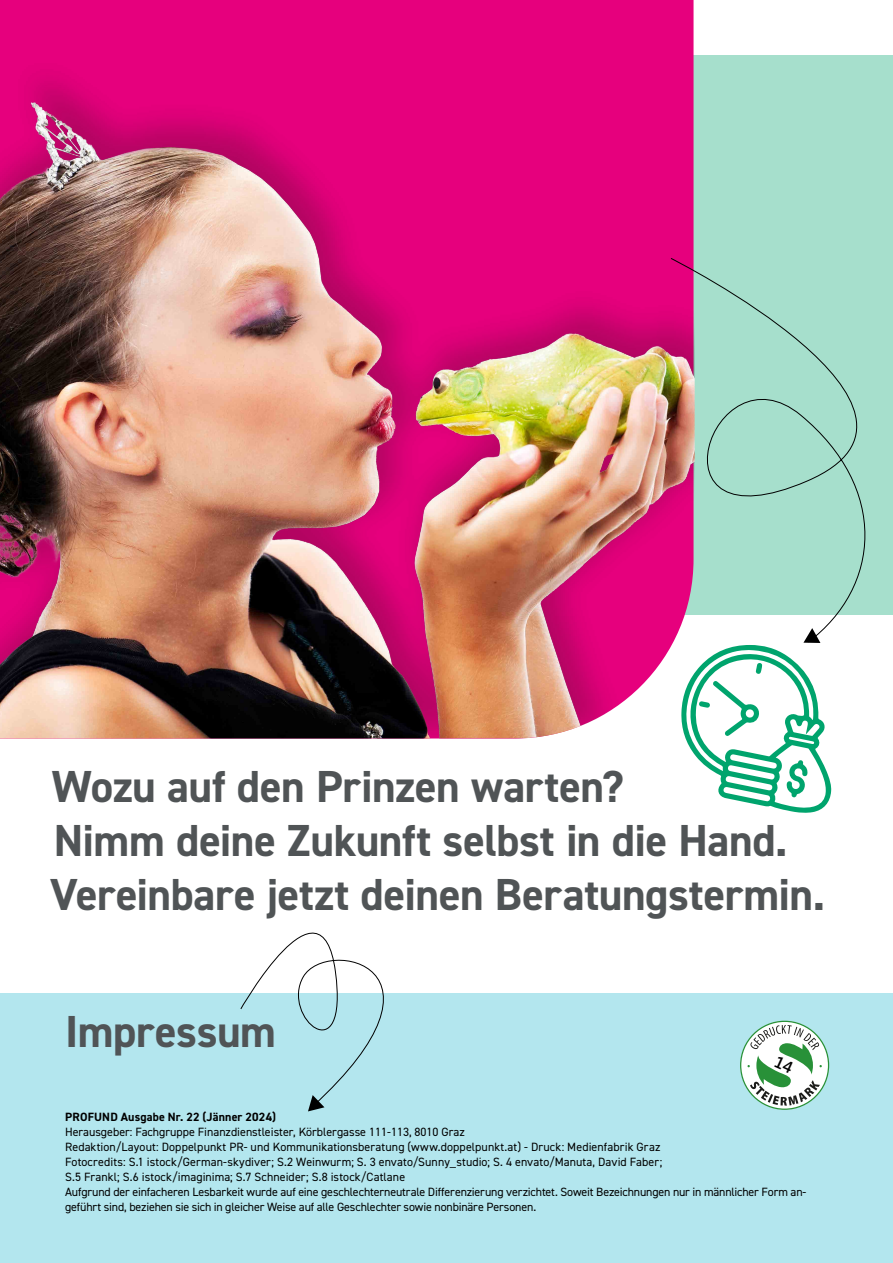
<style>
.page{position:relative;width:893px;height:1263px;background:#fff}
.page>*{position:absolute;margin:0;border:0;box-sizing:border-box;transform-origin:0 0}
.t1{font:700 45px/54px "DIN2014";letter-spacing:-.01em;color:#505456}
.t2{font:12px/15px "DIN2014";color:#000}
.t3{font:700 12px "DIN2014";letter-spacing:.015em;color:#000}
</style>
<div class="page">
<div style="left:0;top:993px;width:893px;height:270px;background:#b3e6ee"></div>
<svg style="left:240px;top:932px;width:144px;height:165px"></svg>
<svg style="left:308px;top:1095px;width:16px;height:16px"></svg>
<div style="left:0;top:55px;width:893px;height:560px;background:#a6dfcc"></div>
<div style="left:0;top:0;width:693px;height:53px;background:#e6007d"></div>
<svg style="left:695px;top:270px;width:171px;height:358px"></svg>
<svg style="left:685px;top:628px;width:146px;height:185px"></svg>
<img style="left:0;top:53px;width:695px;height:685px">
<svg style="left:740px;top:1021px;width:89px;height:89px"></svg>
<h1 class="t1" style="left:50px;top:759px;width:777px">Wozu auf den Prinzen warten?<br>Nimm deine Zukunft selbst in die Hand.<br>Vereinbare jetzt deinen Beratungstermin.</h1>
<h1 class="t1" style="left:65px;top:1003px;width:212px">Impressum</h1>
<p class="t3" style="left:65px;top:1109px;width:213px">PROFUND Ausgabe Nr. 22 (Jänner 2024)</p>
<p class="t2" style="left:65px;top:1124px;width:743px">Herausgeber: Fachgruppe Finanzdienstleister, Körblergasse 111-113, 8010 Graz<br>Redaktion/Layout: Doppelpunkt PR- und Kommunikationsberatung (www.doppelpunkt.at) - Druck: Medienfabrik Graz<br>Fotocredits: S.1 istock/German-skydiver; S.2 Weinwurm; S. 3 envato/Sunny_studio; S. 4 envato/Manuta, David Faber;<br>S.5 Frankl; S.6 istock/imaginima; S.7 Schneider; S.8 istock/Catlane<br>Aufgrund der einfacheren Lesbarkeit wurde auf eine geschlechterneutrale Differenzierung verzichtet. Soweit Bezeichnungen nur in männlicher Form an&shy;geführt sind, beziehen sie sich in gleicher Weise auf alle Geschlechter sowie nonbinäre Personen.</p>
</div>
